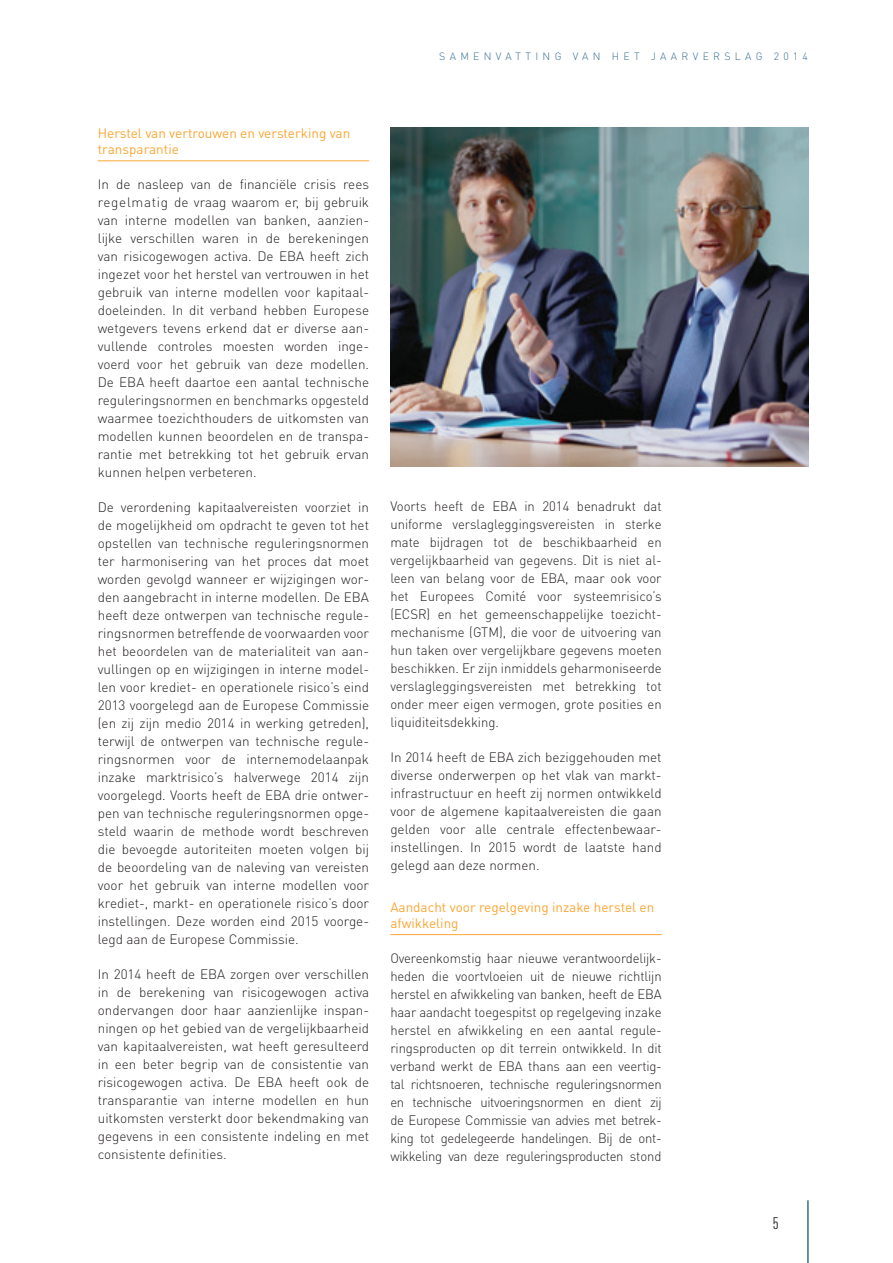
<style>
.page{position:relative;width:893px;height:1263px;background:#fff}
.page>*{position:absolute;margin:0;border:0;box-sizing:border-box;transform-origin:0 0}
.t1{font:condensed 16.5px "DIN Pro";color:#231f20}
.body{font:300 13.5px/18px "DIN Pro";color:#231f20;text-align:justify}
.title4{font:13.5px/16.2px "DIN Pro";color:#faa633}
.t2{font:300 10.5px "DIN Pro";letter-spacing:.405em;color:#386e8f}
</style>
<div class="page">
<hr style="left:807px;top:1200px;width:2px;height:63px;background:#386e8f">
<hr style="left:98px;top:160px;width:271px;height:1px;background:#faa633">
<hr style="left:390px;top:934px;width:272px;height:1px;background:#faa633">
<img style="left:390px;top:128px;width:419px;height:339px">
<p class="t2" style="left:439px;top:49px;width:45px">Samenvatt</p>
<p class="t2" style="left:535px;top:49px;width:17px">i ng</p>
<p class="t2" style="left:573px;top:49px;width:10px">van</p>
<p class="t2" style="left:612px;top:49px;width:10px">het</p>
<p class="t2" style="left:651px;top:49px;width:12px">jaarverslag</p>
<p class="t2" style="left:774px;top:49px;width:36px">2014</p>
<p class="title4" style="left:98px;top:124px;width:254px">Herstel van vertrouwen en versterking van transparantie</p>
<p class="body" style="left:98px;top:175px;width:273px;text-align:left">I n de nasleep van de financiële crisis rees regelmatig de vraag waarom er, bij gebruik van interne modellen van banken, aanzien&shy;lijke verschillen waren in de berekeningen van risicogewogen activa. De EBA heeft zich ingezet voor het herstel van vertrouwen in het gebruik van interne modellen voor kapitaal&shy;doeleinden. I n dit verband hebben Europese wetgevers tevens erkend dat er diverse aan‑ vullende controles moesten worden inge‑ voerd voor het gebruik van deze modellen.<br>De EBA heeft daartoe een aantal technische reguleringsnormen en benchmarks opgesteld waarmee toezichthouders de uitkomsten van modellen kunnen beoordelen en de transpa‑ rantie met betrekking tot het gebruik ervan kunnen helpen verbeteren.</p>
<p class="body" style="left:98px;top:498px;width:273px">De verordening kapitaalvereisten voorziet in de mogelijkheid om opdracht te geven tot het opstellen van technische reguleringsnormen ter harmonisering van het proces dat moet worden gevolgd wanneer er wijzigingen wor‑ den aangebracht in interne modellen. De EBA heeft deze ontwerpen van technische regule‑ ringsnormen betreffende de voorwaarden voor het beoordelen van de materialiteit van aan‑ vullingen op en wijzigingen in interne model‑ len voor krediet- en operationele risico’s eind 2013 voorgelegd aan de Europese Commissie (en zij zijn medio 2014 in werking getreden), terwijl de ontwerpen van technische regule‑ ringsnormen voor de internemodelaanpak inzake marktrisico’s halverwege 2014 zijn voorgelegd. Voorts heeft de EBA drie ontwer‑ pen van technische reguleringsnormen opge‑ steld waarin de methode wordt beschreven die bevoegde autoriteiten moeten volgen bij de beoordeling van de naleving van vereisten voor het gebruik van interne modellen voor krediet- , markt- en operationele risico’s door instellingen. Deze worden eind 2015 voorge‑ legd aan de Europese Commissie.</p>
<p class="body" style="left:98px;top:965px;width:273px">I n 2014 heeft de EBA zorgen over verschillen in de berekening van risicogewogen activa ondervangen door haar aanzienlijke inspan‑ ningen op het gebied van de vergelijkbaarheid van kapitaalvereisten, wat heeft geresulteerd in een beter begrip van de consistentie van risicogewogen activa. De EBA heeft ook de transparantie van interne modellen en hun uitkomsten versterkt door bekendmaking van gegevens in een consistente indeling en met consistente definities.</p>
<p class="body" style="left:390px;top:496px;width:273px">Voorts heeft de EBA in 2014 benadrukt dat uniforme verslagleggingsvereisten in sterke mate bijdragen tot de beschikbaarheid en vergelijkbaarheid van gegevens. Dit is niet al‑ leen van belang voor de EBA, maar ook voor het Europees Comité voor systeemrisico’s (ECSR) en het gemeenschappelijke toezicht‑ mechanisme (GTM), die voor de uitvoering van hun taken over vergelijkbare gegevens moeten beschikken. Er zijn inmiddels geharmoniseerde verslagleggingsvereisten met betrekking tot onder meer eigen vermogen, grote posities en liquiditeitsdekking.</p>
<p class="body" style="left:390px;top:747px;width:273px;text-align:left">I n 2014 heeft de EBA zich beziggehouden met diverse onderwerpen op het vlak van markt‑ infrastructuur en heeft zij normen ontwikkeld voor de algemene kapitaalvereisten die gaan gelden voor alle centrale effectenbewaar&shy;instellingen. I n 2015 wordt de laatste hand gelegd aan deze normen.</p>
<p class="title4" style="left:390px;top:898px;width:265px">Aandacht voor regelgeving inzake herstel en afwikkeling</p>
<p class="body" style="left:390px;top:948px;width:273px">Overeenkomstig haar nieuwe verantwoordelijk‑ heden die voortvloeien uit de nieuwe richtlijn herstel en afwikkeling van banken, heeft de EBA haar aandacht toegespitst op regelgeving inzake herstel en afwikkeling en een aantal regule‑ ringsproducten op dit terrein ontwikkeld. I n dit verband werkt de EBA thans aan een veertig‑ tal richtsnoeren, technische reguleringsnormen en technische uitvoeringsnormen en dient zij de Europese Commissie van advies met betrek‑ king tot gedelegeerde handelingen. Bij de ont‑ wikkeling van deze reguleringsproducten stond</p>
<p class="t1" style="left:773px;top:1213px;width:7px">5</p>
</div>
